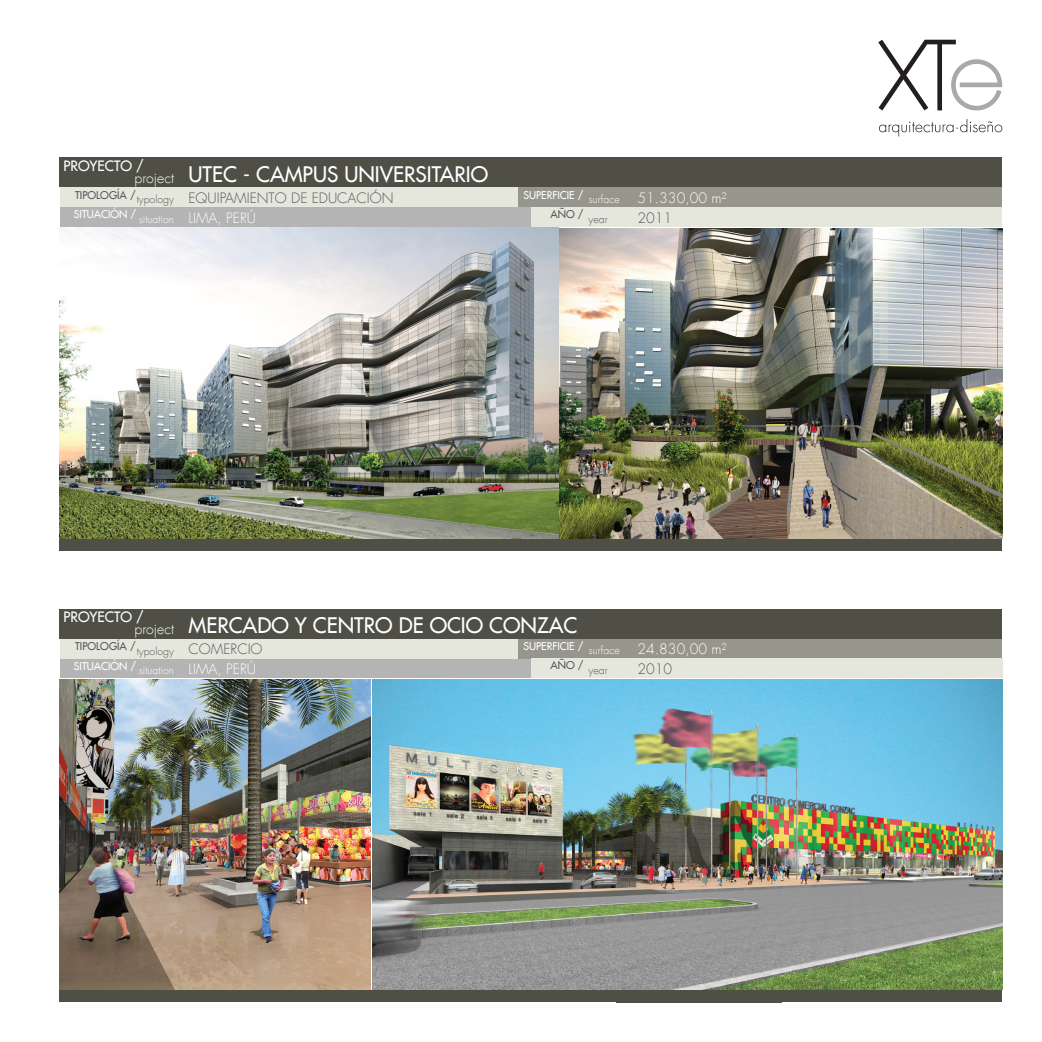
<style>
.page{position:relative;width:1042px;height:1042px;background:#fff}
.page>*{position:absolute;margin:0;border:0;box-sizing:border-box;transform-origin:0 0}
.t1{font:21px "Futura LT";color:#fff}
.t2{font:300 14px "Futura LT";color:#fff}
.t3{font:300 14px "Futura LT";color:#57585a}
.t4{font:14px "Futura LT";color:#fff}
.t5{font:10.5px "Futura LT";color:#fff}
.t6{font:300 10.5px "Futura LT";color:#fff}
.t7{font:10.5px "Futura LT";color:#57585a}
.t8{font:300 10.5px "Futura LT";color:#57585a}
</style>
<div class="page">
<svg style="left:878px;top:40px;width:124px;height:70px"></svg>
<svg style="left:879px;top:119px;width:123px;height:17px"></svg>
<div style="left:60px;top:207px;width:471px;height:20px;background:#b4b4b4"></div>
<div style="left:60px;top:658px;width:471px;height:20px;background:#b4b4b4"></div>
<div style="left:517px;top:187px;width:485px;height:20px;background:#97968c"></div>
<div style="left:517px;top:638px;width:485px;height:20px;background:#97968c"></div>
<div style="left:60px;top:187px;width:457px;height:20px;background:#e6e7dc"></div>
<div style="left:60px;top:638px;width:457px;height:20px;background:#e6e7dc"></div>
<div style="left:60px;top:158px;width:942px;height:29px;background:#4f4f46"></div>
<div style="left:60px;top:609px;width:942px;height:29px;background:#4f4f46"></div>
<div style="left:60px;top:539px;width:942px;height:12px;background:#4f4f46"></div>
<div style="left:60px;top:990px;width:942px;height:12px;background:#4f4f46"></div>
<div style="left:531px;top:207px;width:471px;height:20px;background:#e6e7dc"></div>
<div style="left:531px;top:658px;width:471px;height:20px;background:#e6e7dc"></div>
<img style="left:60px;top:228px;width:498px;height:310px">
<img style="left:560px;top:228px;width:442px;height:310px">
<img style="left:60px;top:679px;width:311px;height:310px">
<img style="left:373px;top:679px;width:629px;height:310px">
<p class="t4" style="left:63px;top:157px;width:82px">PROYECTO /</p>
<p class="t2" style="left:135px;top:169px;width:41px">project</p>
<p class="t7" style="left:75px;top:188px;width:62px">TIPOLOGÍA /</p>
<p class="t8" style="left:137px;top:193px;width:39px">typology</p>
<p class="t5" style="left:74px;top:207px;width:64px">SITUACIÓN /</p>
<p class="t6" style="left:139px;top:212px;width:36px">situation</p>
<h1 class="t1" style="left:189px;top:160px;width:301px">UTEC - CAMPUS UNIVERSITARIO</h1>
<p class="t3" style="left:189px;top:189px;width:207px">EQUIPAMIENTO DE EDUCACIÓN</p>
<p class="t2" style="left:637px;top:189px;width:91px">51.330,00 m²</p>
<p class="t2" style="left:189px;top:209px;width:69px">LIMA, PERÚ</p>
<p class="t3" style="left:637px;top:209px;width:36px">2011</p>
<p class="t5" style="left:523px;top:188px;width:62px">SUPERFICIE /</p>
<p class="t6" style="left:589px;top:193px;width:32px">surface</p>
<p class="t7" style="left:550px;top:207px;width:35px">AÑO /</p>
<p class="t8" style="left:588px;top:212px;width:20px">year</p>
<p class="t4" style="left:63px;top:608px;width:82px">PROYECTO /</p>
<p class="t2" style="left:135px;top:620px;width:41px">project</p>
<p class="t7" style="left:75px;top:639px;width:62px">TIPOLOGÍA /</p>
<p class="t8" style="left:137px;top:644px;width:39px">typology</p>
<p class="t5" style="left:74px;top:659px;width:64px">SITUACIÓN /</p>
<p class="t6" style="left:139px;top:664px;width:36px">situation</p>
<h1 class="t1" style="left:189px;top:611px;width:390px">MERCADO Y CENTRO DE OCIO CONZAC</h1>
<p class="t3" style="left:189px;top:641px;width:76px">COMERCIO</p>
<p class="t2" style="left:637px;top:641px;width:91px">24.830,00 m²</p>
<p class="t2" style="left:189px;top:660px;width:69px">LIMA, PERÚ</p>
<p class="t3" style="left:637px;top:660px;width:36px">2010</p>
<p class="t5" style="left:523px;top:639px;width:62px">SUPERFICIE /</p>
<p class="t6" style="left:589px;top:644px;width:32px">surface</p>
<p class="t7" style="left:550px;top:658px;width:35px">AÑO /</p>
<p class="t8" style="left:588px;top:664px;width:20px">year</p>
</div>
